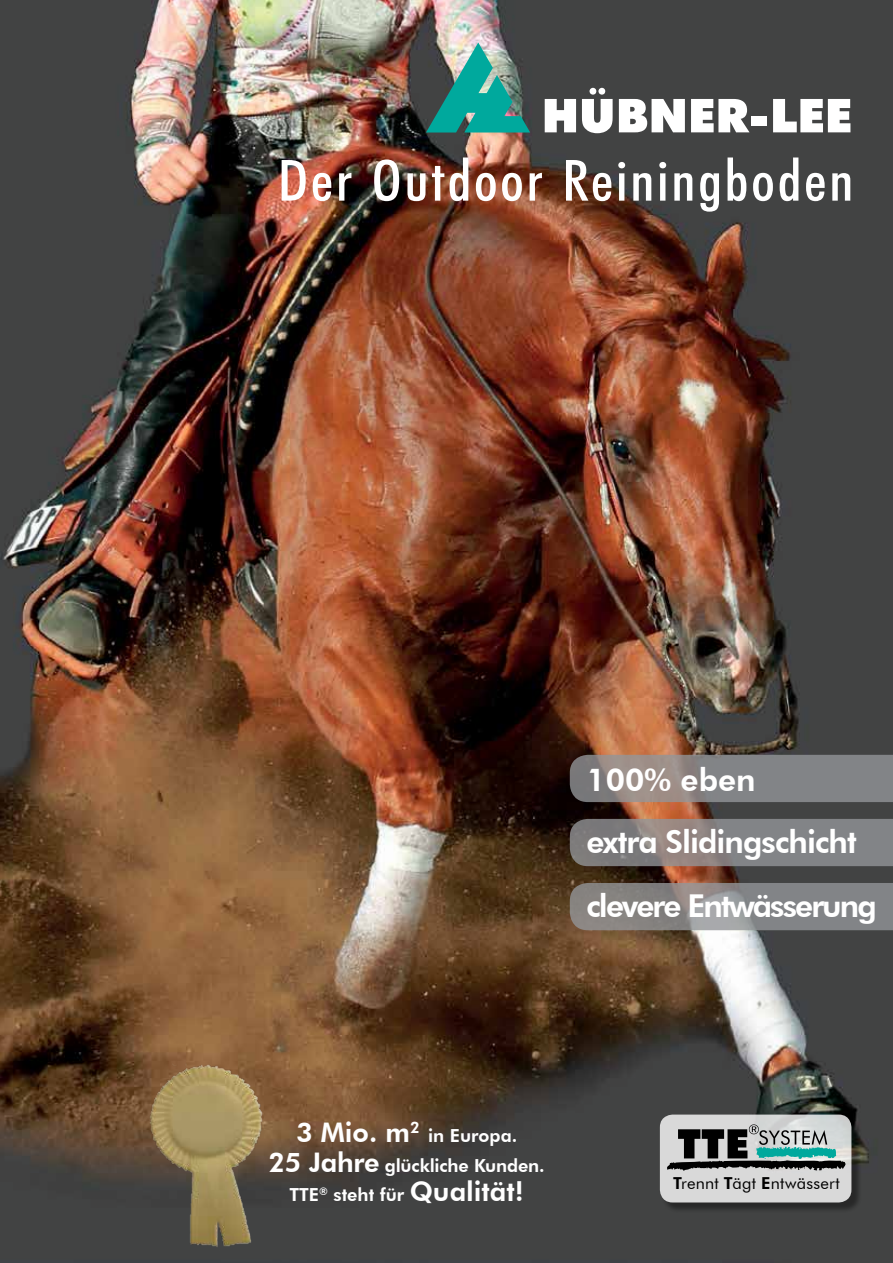
<style>
.page{position:relative;width:893px;height:1263px;background:#fff}
.page>*{position:absolute;margin:0;border:0;box-sizing:border-box;transform-origin:0 0}
.t1{font:500 condensed 57px "Futura BT";letter-spacing:.04em;color:#fff;scale:1.08 1}
.t2{font:800 31.5px/61.7px "Futura BT";letter-spacing:-.03em;color:#fff}
.t3{font:800 31.5px "Futura BT";letter-spacing:-.06em;color:#fff}
.t4{font:800 27px "Futura BT";color:#fff}
.t5{font:800 18px "Futura BT";letter-spacing:-.005em;color:#fff}
.t6{font:16.5px "Futura BT";letter-spacing:.015em;color:#000}
.s1{font-size:27px}
.s2{font-weight:800}
</style>
<div class="page">
<img style="left:0;top:0;width:893px;height:1263px">
<div style="left:661px;top:1116px;width:201px;height:97px;background:#000;opacity:.5"></div>
<div style="left:660px;top:1114px;width:191px;height:88px;background:#d9d9d9;border-radius:13px"></div>
<svg style="left:667px;top:1124px;width:179px;height:47px"></svg>
<img style="left:426px;top:43px;width:104px;height:90px">
<svg style="left:545px;top:99px;width:31px;height:33px"></svg>
<svg style="left:582px;top:88px;width:31px;height:45px"></svg>
<svg style="left:619px;top:99px;width:66px;height:33px"></svg>
<svg style="left:691px;top:99px;width:58px;height:33px"></svg>
<div style="left:751px;top:116px;width:15px;height:9px;background:#fff"></div>
<svg style="left:773px;top:99px;width:77px;height:33px"></svg>
<svg style="left:570px;top:883px;width:323px;height:47px;background:#888788"></svg>
<svg style="left:570px;top:819px;width:323px;height:47px;background:#838181"></svg>
<svg style="left:570px;top:755px;width:323px;height:47px;background:#878484"></svg>
<img style="left:123px;top:1061px;width:181px;height:189px">
<h1 class="t1" style="left:278px;top:146px;width:535px">Der Outdoor Reiningboden</h1>
<h2 class="t2" style="left:586px;top:749px;width:272px">100% eben<br>extra Slidingschicht</h2>
<h2 class="t3" style="left:586px;top:887px;width:292px">clevere Entwässerung</h2>
<h3 class="t4" style="left:296px;top:1116px;width:125px">3 Mio. m<sup>2</sup></h3>
<p class="t5" style="left:428px;top:1124px;width:91px">in Europa.</p>
<p class="t5" style="left:269px;top:1154px;width:278px"><span class="s1">25 Jahre</span> glückliche Kunden.</p>
<p class="t5" style="left:289px;top:1184px;width:236px">TTE<sup>®</sup> steht für <span class="s1">Qualität!</span></p>
<p class="t6" style="left:673px;top:1173px;width:168px"><span class="s2">T</span>rennt <span class="s2">T</span>ägt <span class="s2">E</span>ntwässert</p>
</div>
